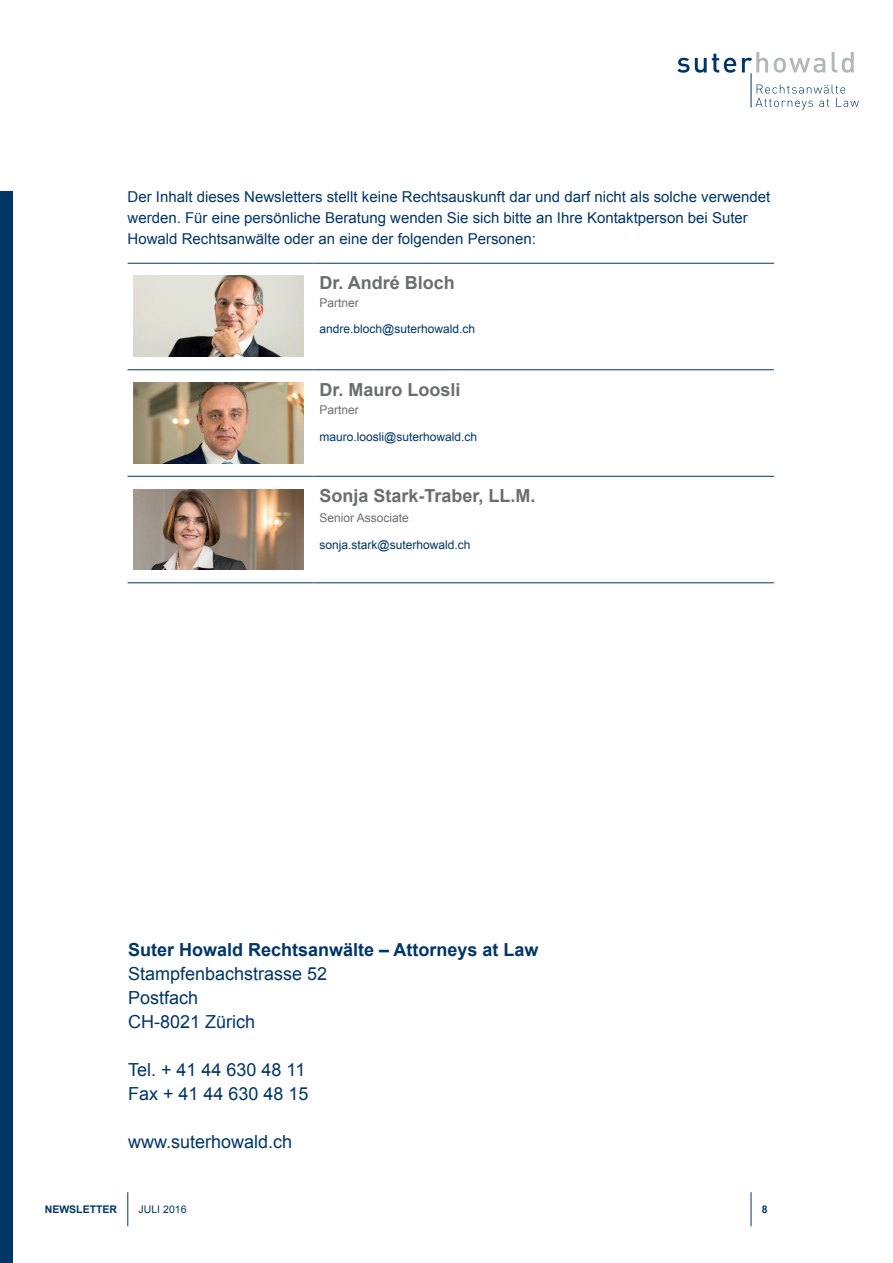
<style>
.page{position:relative;width:893px;height:1263px;background:#fff}
.page>*{position:absolute;margin:0;border:0;box-sizing:border-box;transform-origin:0 0}
.t1{font:18px/24px "Arial";color:#003667}
.t2{font:700 18px "Arial";color:#6c6d70}
.t3{font:700 18px "Arial";color:#003667}
.t4{font:15px/21px "Arial";color:#003667}
.t5{font:12px "Arial";color:#003667}
.t6{font:12px "Arial";color:#6c6d70}
.t7{font:700 10.5px "Arial";color:#003667}
.t8{font:10.5px "Arial";color:#003667}
</style>
<div class="page">
<svg style="left:755px;top:85px;width:104px;height:25px"></svg>
<hr style="left:751px;top:73px;width:1px;height:35px;background:#003667">
<svg style="left:677px;top:54px;width:59px;height:19px"></svg>
<svg style="left:742px;top:52px;width:26px;height:21px"></svg>
<svg style="left:774px;top:58px;width:51px;height:15px"></svg>
<svg style="left:832px;top:52px;width:22px;height:21px"></svg>
<hr style="left:128px;top:1192px;width:1px;height:34px;background:#003667">
<hr style="left:751px;top:1192px;width:1px;height:34px;background:#003667">
<hr style="left:128px;top:263px;width:185px;height:1px;background:#003667">
<hr style="left:313px;top:263px;width:461px;height:1px;background:#003667">
<hr style="left:128px;top:369px;width:185px;height:1px;background:#003667">
<hr style="left:313px;top:369px;width:461px;height:1px;background:#003667">
<hr style="left:128px;top:476px;width:185px;height:1px;background:#003667">
<hr style="left:313px;top:476px;width:461px;height:1px;background:#003667">
<hr style="left:128px;top:582px;width:185px;height:1px;background:#003667">
<hr style="left:313px;top:582px;width:461px;height:1px;background:#003667">
<img style="left:134px;top:276px;width:169px;height:81px">
<img style="left:134px;top:382px;width:169px;height:81px">
<img style="left:134px;top:489px;width:169px;height:81px">
<div style="left:0;top:191px;width:12px;height:1072px;background:#003667"></div>
<p class="t4" style="left:128px;top:187px;width:644px">Der Inhalt dieses Newsletters stellt keine Rechtsauskunft dar und darf nicht als solche verwendet werden. Für eine persönliche Beratung wenden Sie sich bitte an Ihre Kontaktperson bei Suter<br>Howald Rechtsanwälte oder an eine der folgenden Personen:</p>
<p class="t2" style="left:319px;top:271px;width:137px">Dr. André Bloch</p>
<p class="t6" style="left:319px;top:295px;width:41px">Partner</p>
<p class="t5" style="left:319px;top:321px;width:157px">andre.bloch@suterhowald.ch</p>
<p class="t2" style="left:319px;top:377px;width:143px">Dr. Mauro Loosli</p>
<p class="t6" style="left:319px;top:402px;width:41px">Partner</p>
<p class="t5" style="left:319px;top:429px;width:159px">mauro.loosli@suterhowald.ch</p>
<p class="t2" style="left:319px;top:484px;width:218px">Sonja Stark-Traber, LL.M.</p>
<p class="t6" style="left:319px;top:510px;width:91px">Senior Associate</p>
<p class="t5" style="left:319px;top:537px;width:152px">sonja.stark@suterhowald.ch</p>
<p class="t3" style="left:128px;top:938px;width:412px">Suter Howald Rechtsanwälte – Attorneys at Law</p>
<p class="t1" style="left:128px;top:962px;width:201px">Stampfenbachstrasse 52<br>Postfach<br>CH-8021 Zürich</p>
<p class="t1" style="left:128px;top:1058px;width:182px">Tel. + 41 44 630 48 11<br>Fax + 41 44 630 48 15</p>
<p class="t1" style="left:128px;top:1130px;width:166px">www.suterhowald.ch</p>
<p class="t7" style="left:45px;top:1202px;width:74px">NEWSLETTER</p>
<p class="t8" style="left:139px;top:1202px;width:49px">JULI 2016</p>
<p class="t7" style="left:762px;top:1202px;width:7px">8</p>
</div>
